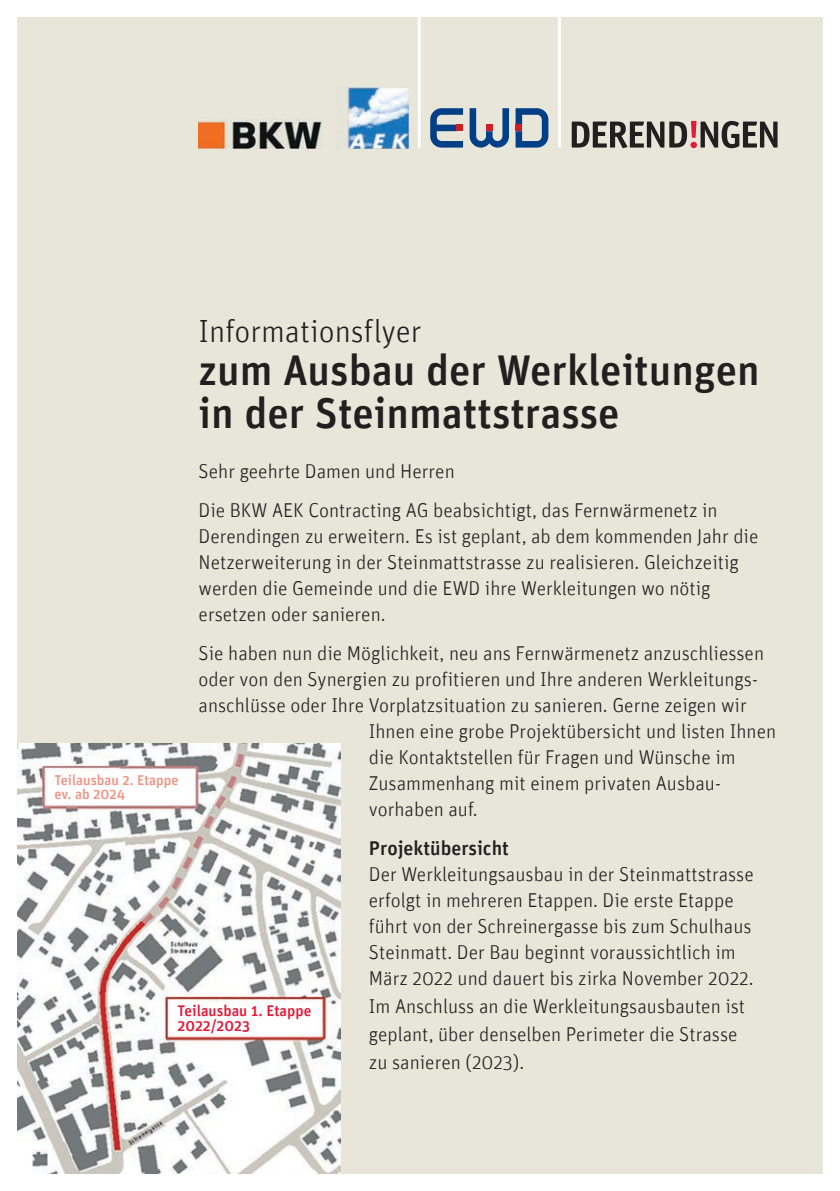
<style>
.page{position:relative;width:840px;height:1191px;background:#fff}
.page>*{position:absolute;margin:0;border:0;box-sizing:border-box;transform-origin:0 0}
.t1{font:500 43px/43px "Unit";color:#231f20}
.t2{font:300 32px "Unit";color:#231f20}
.t3{font:300 20px/26px "Unit";color:#231f20}
.t4{font:500 20px "Unit";color:#231f20}
.t5{font:500 15.4px/15.4px "Unit";color:#e51836}
.t6{font:500 14.2px/14.2px "Unit";color:#f19385}
</style>
<div class="page">
<div style="left:17px;top:17px;width:805px;height:1157px;background:#e7e6d9"></div>
<img style="left:198px;top:88px;width:210px;height:61px">
<svg style="left:515px;top:108px;width:33px;height:40px"></svg>
<svg style="left:469px;top:108px;width:39px;height:40px"></svg>
<svg style="left:430px;top:108px;width:33px;height:40px"></svg>
<div style="left:515px;top:125px;width:7px;height:6px;background:#d01e25"></div>
<div style="left:485px;top:125px;width:7px;height:6px;background:#d01e25"></div>
<div style="left:456px;top:125px;width:7px;height:6px;background:#d01e25"></div>
<svg style="left:571px;top:121px;width:206px;height:27px"></svg>
<hr style="left:417px;top:0;width:3px;height:147px;background:#fff">
<hr style="left:557px;top:0;width:3px;height:147px;background:#fff">
<img style="left:17px;top:743px;width:323px;height:431px">
<h2 class="t2" style="left:198px;top:312px;width:224px">Informationsflyer</h2>
<h1 class="t1" style="left:198px;top:348px;width:562px">zum Ausbau der Werkleitungen in der Steinmattstrasse</h1>
<p class="t3" style="left:198px;top:451px;width:520px;line-height:39px">Sehr geehrte Damen und Herren<br>Die BKW AEK Contracting AG beabsichtigt, das Fernwärmenetz in</p>
<p class="t3" style="left:198px;top:523px;width:561px">Derendingen zu erweitern. Es ist geplant, ab dem kommenden Jahr die Netzerweiterung in der Steinmattstrasse zu realisieren. Gleichzeitig werden die Gemeinde und die EWD ihre Werkleitungen wo nötig ersetzen oder sanieren.</p>
<p class="t3" style="left:198px;top:640px;width:566px">Sie haben nun die Möglichkeit, neu ans Fernwärmenetz anzuschliessen</p>
<p class="t3" style="left:198px;top:666px;width:560px">oder von den Synergien zu profitieren und Ihre anderen Werkleitungs-</p>
<p class="t3" style="left:198px;top:692px;width:549px">anschlüsse oder Ihre Vorplatzsituation zu sanieren. Gerne zeigen wir</p>
<p class="t3" style="left:369px;top:718px;width:408px">Ihnen eine grobe Projektübersicht und listen Ihnen</p>
<p class="t3" style="left:369px;top:744px;width:368px">die Kontaktstellen für Fragen und Wünsche im</p>
<p class="t3" style="left:369px;top:770px;width:353px">Zusammenhang mit einem privaten Ausbau-</p>
<p class="t3" style="left:369px;top:796px;width:110px">vorhaben auf.</p>
<p class="t4" style="left:369px;top:836px;width:141px">Projektübersicht</p>
<p class="t3" style="left:369px;top:861px;width:386px">Der Werkleitungsausbau in der Steinmattstrasse erfolgt in mehreren Etappen. Die erste Etappe führt von der Schreinergasse bis zum Schulhaus Steinmatt. Der Bau beginnt voraussichtlich im März 2022 und dauert bis zirka November 2022.</p>
<p class="t3" style="left:369px;top:992px;width:377px;line-height:28px">Im Anschluss an die Werkleitungsausbauten ist geplant, über denselben Perimeter die Strasse zu sanieren (2023).</p>
<p class="t6" style="left:54px;top:772px;width:125px">Teilausbau 2. Etappe ev. ab 2024</p>
<p class="t5" style="left:177px;top:1002px;width:135px">Teilausbau 1. Etappe<br>2022/2023</p>
</div>
